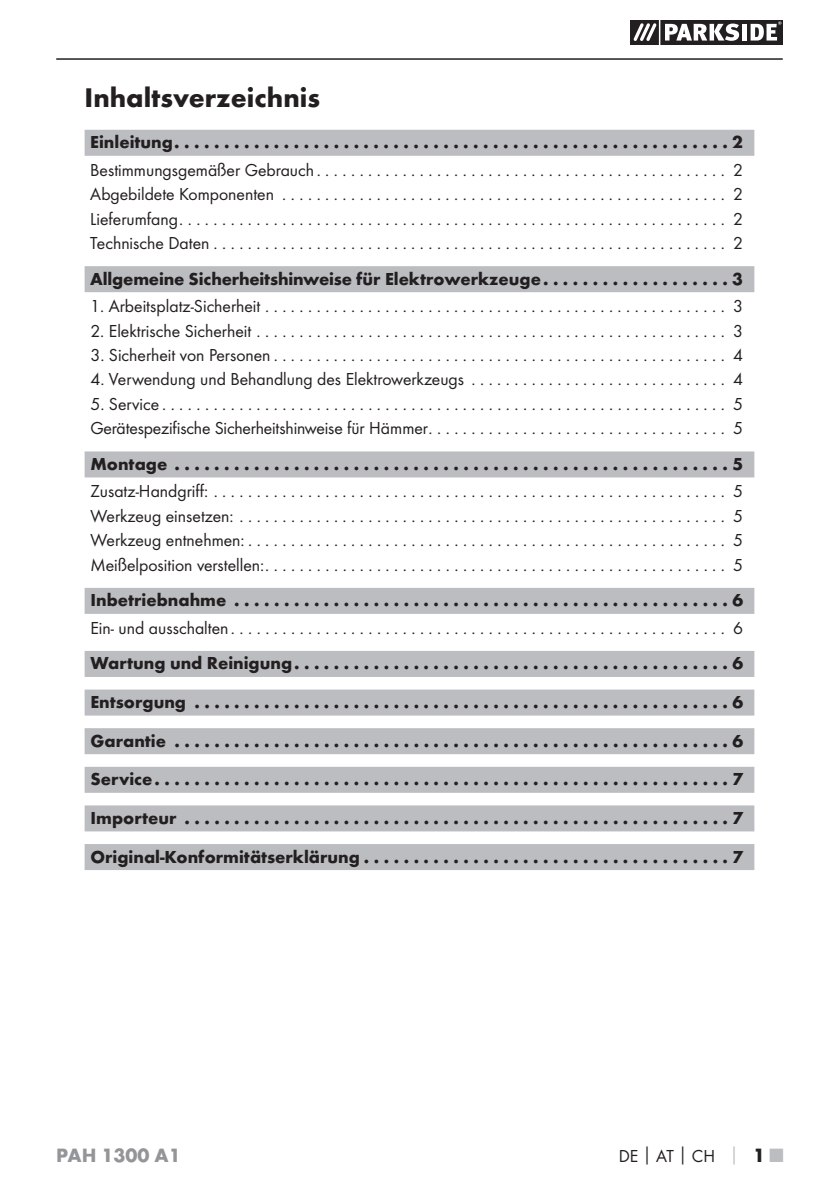
<style>
.page{position:relative;width:839px;height:1190px;background:#fff}
.page>*{position:absolute;margin:0;border:0;box-sizing:border-box;transform-origin:0 0}
.t1{font:700 28px "Futura";color:#231f20}
.t2{font:700 20px "Futura";color:#939598}
.t3{font:18px/24.4px "Futura Boo";color:#231f20;text-align:justify}
.t4{font:700 18px/38.6px "Futura";color:#231f20;text-align:justify}
.s1{font-family:"Futura";font-weight:700}
.s2{font-family:"Futura";font-weight:700;color:#bbbdc0}
.s3{font-family:"Futura";font-weight:700;font-size:20px}
.s4{font-family:"Futura";font-weight:700;font-size:20px;color:#bbbdc0}
</style>
<div class="page">
<hr style="left:56px;top:58px;width:726px;height:2px;background:#231f20">
<svg style="left:630px;top:20px;width:152px;height:25px"></svg>
<hr style="left:658px;top:20px;width:2px;height:25px;background:#fff">
<div style="left:85px;top:130px;width:668px;height:26px;background:#bbbdc0"></div>
<div style="left:85px;top:266px;width:668px;height:26px;background:#bbbdc0"></div>
<div style="left:85px;top:451px;width:668px;height:26px;background:#bbbdc0"></div>
<div style="left:85px;top:588px;width:668px;height:26px;background:#bbbdc0"></div>
<div style="left:85px;top:651px;width:668px;height:26px;background:#bbbdc0"></div>
<div style="left:85px;top:689px;width:668px;height:26px;background:#bbbdc0"></div>
<div style="left:85px;top:728px;width:668px;height:26px;background:#bbbdc0"></div>
<div style="left:85px;top:766px;width:668px;height:26px;background:#bbbdc0"></div>
<div style="left:85px;top:805px;width:668px;height:26px;background:#bbbdc0"></div>
<div style="left:85px;top:844px;width:668px;height:26px;background:#bbbdc0"></div>
<h1 class="t1" style="left:85px;top:86px;width:237px">Inhaltsverzeichnis</h1>
<p class="t4" style="left:90px;top:125px;width:653px">Einleitung ........................................................2</p>
<p class="t3" style="left:90px;top:158px;width:653px">Bestimmungsgemäßer Gebrauch ................................................ 2<br>Abgebildete Komponenten .................................................... 2<br>Lieferumfang ................................................................ 2<br>Technische Daten ............................................................ 2</p>
<p class="t4" style="left:90px;top:261px;width:653px">Allgemeine Sicherheitshinweise für Elektrowerkzeuge . . . . . . . . . . . . . . . . . . . 3</p>
<p class="t3" style="left:90px;top:295px;width:653px">1. Arbeitsplatz-Sicherheit ...................................................... 3</p>
<p class="t3" style="left:90px;top:319px;width:653px">2. Elektrische Sicherheit ....................................................... 3</p>
<p class="t3" style="left:90px;top:344px;width:653px">3. Sicherheit von Personen ..................................................... 4</p>
<p class="t3" style="left:90px;top:368px;width:653px">4. Verwendung und Behandlung des Elektrowerkzeugs . . . . . . . . . . . . . . . . . . . . . . . . . . . . . . 4</p>
<p class="t3" style="left:90px;top:392px;width:653px">5. Service .................................................................. 5<br>Gerätespezifische Sicherheitshinweise für Hämmer . . . . . . . . . . . . . . . . . . . . . . . . . . . . . . . . . . . 5</p>
<p class="t4" style="left:90px;top:446px;width:653px">Montage ........................................................5</p>
<p class="t3" style="left:90px;top:480px;width:653px">Zusatz-Handgriff: ............................................................ 5<br>Werkzeug einsetzen: ......................................................... 5<br>Werkzeug entnehmen: ........................................................ 5<br>Meißelposition verstellen: ...................................................... 5</p>
<p class="t4" style="left:90px;top:582px;width:653px">Inbetriebnahme ..................................................6</p>
<p class="t3" style="left:90px;top:616px;width:653px">Ein- und ausschalten .......................................................... 6</p>
<p class="t4" style="left:90px;top:645px;width:653px">Wartung und Reinigung ............................................6<br>Entsorgung ......................................................6<br>Garantie ........................................................6<br>Service ..........................................................7<br>Importeur .......................................................7<br>Original-Konformitätserklärung .....................................7</p>
<p class="t2" style="left:56px;top:1147px;width:126px">PAH 1300 A1</p>
<p class="t3" style="left:618px;top:1144px;width:166px">DE<span class="s1">│</span>AT<span class="s1">│</span>CH <span class="s2">│</span> <span class="s3">1</span> <span class="s4">■</span></p>
</div>
